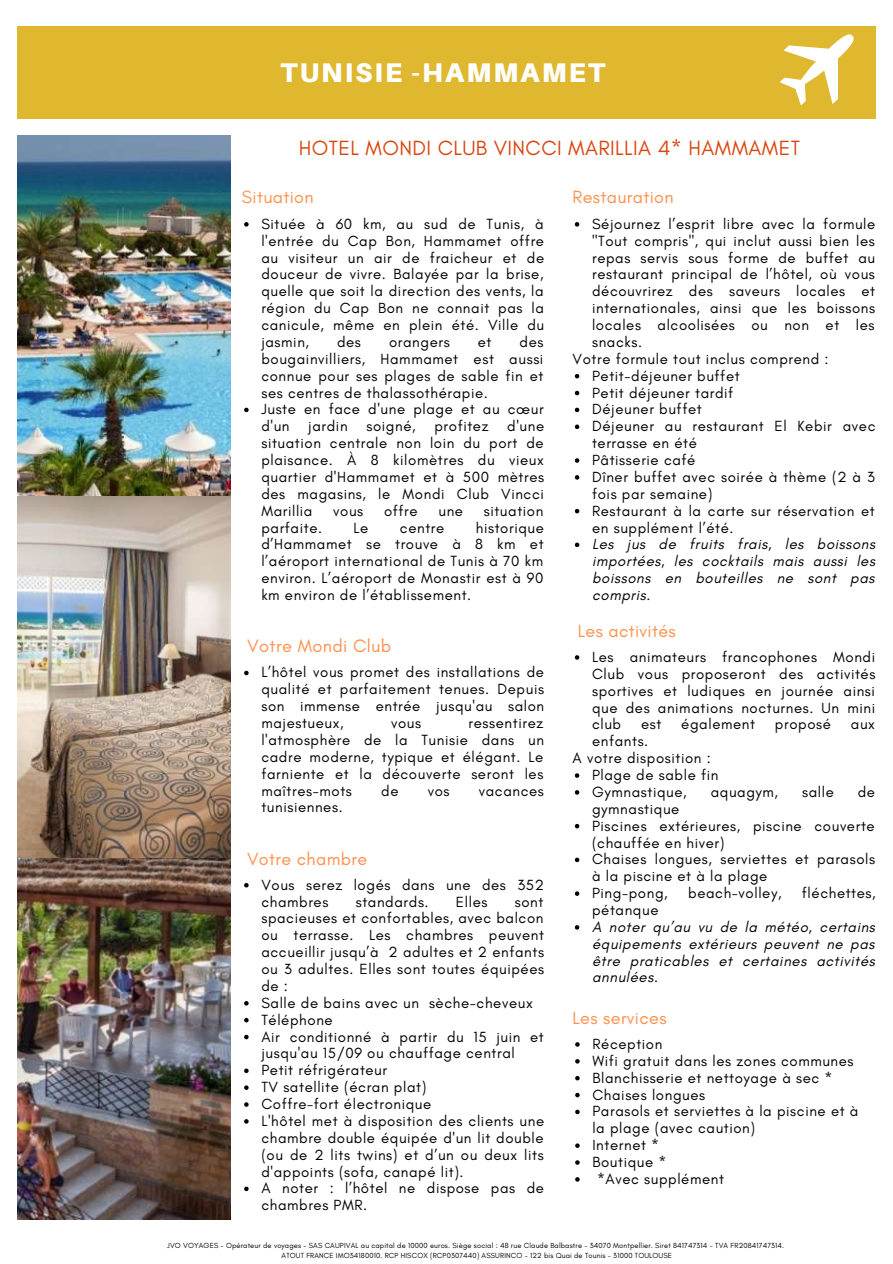
<style>
.page{position:relative;width:893px;height:1264px;background:#fff}
.page>*{position:absolute;margin:0;border:0;box-sizing:border-box;transform-origin:0 0}
.t1{font:900 27px "Aileron";letter-spacing:.08em;color:#fff}
.t2{font:21px "Glacial Indifference";letter-spacing:.02em;color:#d84711}
.t3{font:18.3px "Glacial Indifference";letter-spacing:.02em;color:#ff914d}
.t4{font:18px "Glacial Indifference";letter-spacing:.02em;color:#ff914d}
.t5{font:15px/16.8px "Glacial Indifference";letter-spacing:.04em;color:#000;text-align:justify}
.t6{font:italic 15px/16.8px "Glacial Indifference";letter-spacing:.04em;color:#000;text-align:justify}
.t7{font:7.5px/10.1px "Glacial Indifference";letter-spacing:.02em;color:#000;text-align:center}
</style>
<div class="page">
<img style="left:18px;top:136px;width:212px;height:1083px">
<svg style="left:244px;top:222px;width:4px;height:4px"></svg>
<svg style="left:244px;top:407px;width:4px;height:5px"></svg>
<svg style="left:244px;top:670px;width:4px;height:5px"></svg>
<svg style="left:574px;top:222px;width:5px;height:4px"></svg>
<svg style="left:574px;top:374px;width:5px;height:4px"></svg>
<svg style="left:574px;top:391px;width:5px;height:4px"></svg>
<svg style="left:574px;top:407px;width:5px;height:5px"></svg>
<svg style="left:574px;top:424px;width:5px;height:5px"></svg>
<svg style="left:574px;top:458px;width:5px;height:5px"></svg>
<svg style="left:574px;top:475px;width:5px;height:4px"></svg>
<svg style="left:574px;top:509px;width:5px;height:4px"></svg>
<svg style="left:574px;top:542px;width:5px;height:5px"></svg>
<svg style="left:244px;top:883px;width:4px;height:4px"></svg>
<svg style="left:244px;top:1001px;width:4px;height:4px"></svg>
<svg style="left:244px;top:1018px;width:4px;height:4px"></svg>
<svg style="left:244px;top:1034px;width:4px;height:5px"></svg>
<svg style="left:244px;top:1068px;width:4px;height:5px"></svg>
<svg style="left:244px;top:1085px;width:4px;height:4px"></svg>
<svg style="left:244px;top:1102px;width:4px;height:4px"></svg>
<svg style="left:244px;top:1119px;width:4px;height:4px"></svg>
<svg style="left:244px;top:1186px;width:4px;height:5px"></svg>
<svg style="left:574px;top:655px;width:5px;height:4px"></svg>
<svg style="left:574px;top:773px;width:5px;height:4px"></svg>
<svg style="left:574px;top:790px;width:5px;height:4px"></svg>
<svg style="left:574px;top:824px;width:5px;height:4px"></svg>
<svg style="left:574px;top:857px;width:5px;height:5px"></svg>
<svg style="left:574px;top:891px;width:5px;height:4px"></svg>
<svg style="left:574px;top:925px;width:5px;height:4px"></svg>
<svg style="left:575px;top:1042px;width:4px;height:4px"></svg>
<svg style="left:575px;top:1059px;width:4px;height:4px"></svg>
<svg style="left:575px;top:1076px;width:4px;height:4px"></svg>
<svg style="left:575px;top:1092px;width:4px;height:5px"></svg>
<svg style="left:575px;top:1109px;width:4px;height:5px"></svg>
<svg style="left:575px;top:1143px;width:4px;height:4px"></svg>
<svg style="left:575px;top:1160px;width:4px;height:4px"></svg>
<svg style="left:575px;top:1177px;width:4px;height:4px"></svg>
<div style="left:18px;top:26px;width:858px;height:92px;background:#dfb82f"></div>
<svg style="left:780px;top:34px;width:74px;height:72px"></svg>
<h1 class="t1" style="left:280px;top:56px;width:326px">TUNISIE -HAMMAMET</h1>
<h2 class="t2" style="left:299px;top:135px;width:502px">HOTEL MONDI CLUB VINCCI MARILLIA 4* HAMMAMET</h2>
<p class="t4" style="left:242px;top:186px;width:73px">Situation</p>
<p class="t5" style="left:261px;top:215px;width:284px">Située à 60 km, au sud de Tunis, à l'entrée du Cap Bon, Hammamet offre au visiteur un air de fraicheur et de douceur de vivre. Balayée par la brise, quelle que soit la direction des vents, la région du Cap Bon ne connait pas la canicule, même en plein été. Ville du jasmin,</p>
<p class="t4" style="left:572px;top:186px;width:103px">Restauration</p>
<p class="t5" style="left:592px;top:215px;width:285px">Séjournez l’esprit libre avec la formule "Tout compris", qui inclut aussi bien les repas servis sous forme de buffet au restaurant principal de l’hôtel, où vous découvrirez des saveurs locales et internationales, ainsi que les boissons locales alcoolisées ou non et les snacks.</p>
<p class="t5" style="left:592px;top:367px;width:285px;text-align:left">Petit-déjeuner buffet<br>Petit déjeuner tardif<br>Déjeuner buffet<br>Déjeuner au restaurant El Kebir avec terrasse en été<br>Pâtisserie café<br>Dîner buffet avec soirée à thème (2 à 3 fois par semaine)<br>Restaurant à la carte sur réservation et en supplément l’été.</p>
<p class="t6" style="left:592px;top:535px;width:284px">Les jus de fruits frais, les boissons importées, les cocktails mais aussi les boissons en bouteilles ne sont pas compris.</p>
<p class="t5" style="left:261px;top:333px;width:284px;text-align:left;text-indent:258px">des bougainvilliers, Hammamet est aussi connue pour ses plages de sable fin et ses centres de thalassothérapie.<br>Juste en face d'une plage et au cœur d'un</p>
<p class="t5" style="left:337px;top:333px;width:25px">des</p>
<p class="t5" style="left:389px;top:333px;width:62px">orangers</p>
<p class="t5" style="left:478px;top:333px;width:15px">et</p>
<p class="t5" style="left:572px;top:350px;width:257px">Votre formule tout inclus comprend :</p>
<p class="t5" style="left:261px;top:417px;width:284px;text-indent:246px">d'une situation centrale non loin du port de plaisance. À 8 kilomètres du vieux quartier d'Hammamet et à 500 mètres des magasins, le Mondi Club Vincci Marillia</p>
<p class="t5" style="left:308px;top:417px;width:41px">jardin</p>
<p class="t5" style="left:366px;top:417px;width:51px">soigné,</p>
<p class="t5" style="left:434px;top:417px;width:56px">profitez</p>
<p class="t5" style="left:333px;top:502px;width:32px">vous</p>
<p class="t5" style="left:384px;top:502px;width:35px">offre</p>
<p class="t5" style="left:438px;top:502px;width:26px">une</p>
<p class="t5" style="left:483px;top:502px;width:61px">situation</p>
<p class="t5" style="left:261px;top:519px;width:284px;text-indent:214px">historique d’Hammamet se trouve à 8 km et l’aéroport international de Tunis à 70 km environ. L’aéroport de Monastir est à 90 km environ de l’établissement.</p>
<p class="t3" style="left:247px;top:635px;width:146px">Votre Mondi Club</p>
<p class="t5" style="left:261px;top:664px;width:284px">L’hôtel vous promet des installations de qualité et parfaitement tenues. Depuis son immense entrée jusqu'au salon majestueux,</p>
<p class="t5" style="left:261px;top:519px;width:62px">parfaite.</p>
<p class="t5" style="left:353px;top:519px;width:16px">Le</p>
<p class="t5" style="left:400px;top:519px;width:46px">centre</p>
<p class="t4" style="left:577px;top:619px;width:99px">Les activités</p>
<p class="t5" style="left:592px;top:648px;width:285px">Les animateurs francophones Mondi Club vous proposeront des activités sportives et ludiques en journée ainsi que des animations nocturnes. Un mini club</p>
<p class="t5" style="left:641px;top:715px;width:22px">est</p>
<p class="t5" style="left:681px;top:715px;width:75px">également</p>
<p class="t5" style="left:774px;top:715px;width:58px">proposé</p>
<p class="t5" style="left:850px;top:715px;width:26px">aux</p>
<p class="t5" style="left:592px;top:732px;width:58px">enfants.</p>
<p class="t5" style="left:592px;top:766px;width:128px">Plage de sable fin<br>Gymnastique,</p>
<p class="t5" style="left:261px;top:714px;width:284px;text-indent:207px">ressentirez l'atmosphère de la Tunisie dans un cadre moderne, typique et élégant. Le farniente et la découverte seront les maîtres-mots</p>
<p class="t5" style="left:391px;top:714px;width:32px">vous</p>
<p class="t5" style="left:572px;top:749px;width:140px">A votre disposition :</p>
<p class="t5" style="left:381px;top:782px;width:19px">de</p>
<p class="t5" style="left:428px;top:782px;width:23px">vos</p>
<p class="t5" style="left:479px;top:782px;width:67px">vacances</p>
<p class="t5" style="left:710px;top:783px;width:69px">aquagym,</p>
<p class="t5" style="left:802px;top:783px;width:33px">salle</p>
<p class="t5" style="left:857px;top:783px;width:19px">de</p>
<p class="t5" style="left:592px;top:800px;width:284px;text-align:left">gymnastique<br>Piscines extérieures, piscine couverte (chauffée en hiver)<br>Chaises longues, serviettes et parasols à la piscine et à la plage<br>Ping-pong,</p>
<p class="t5" style="left:261px;top:798px;width:83px">tunisiennes.</p>
<p class="t4" style="left:247px;top:848px;width:121px">Votre chambre</p>
<p class="t5" style="left:261px;top:876px;width:284px">Vous serez logés dans une des 352 chambres</p>
<p class="t5" style="left:688px;top:884px;width:95px">beach-volley,</p>
<p class="t5" style="left:801px;top:884px;width:75px">fléchettes,</p>
<p class="t5" style="left:356px;top:893px;width:74px">standards.</p>
<p class="t5" style="left:456px;top:893px;width:33px">Elles</p>
<p class="t5" style="left:261px;top:893px;width:284px;text-align:left;text-indent:253px">sont spacieuses et confortables, avec balcon ou terrasse. Les chambres peuvent accueillir jusqu’à 2 adultes et 2 enfants ou 3 adultes. Elles sont toutes équipées de :<br>Salle de bains avec un sèche-cheveux<br>Téléphone<br>Air conditionné à partir du 15 juin et jusqu'au 15/09 ou chauffage central<br>Petit réfrigérateur<br>TV satellite (écran plat)<br>Coffre-fort électronique<br>L'hôtel met à disposition des clients une chambre double équipée d'un lit double (ou de 2 lits twins) et d’un ou deux lits d'appoints (sofa, canapé lit).<br>A noter : l’hôtel ne dispose pas de chambres PMR.</p>
<p class="t5" style="left:592px;top:901px;width:68px">pétanque</p>
<p class="t6" style="left:592px;top:918px;width:284px">A noter qu’au vu de la météo, certains équipements extérieurs peuvent ne pas être praticables et certaines activités annulées.</p>
<p class="t4" style="left:572px;top:1006px;width:95px">Les services</p>
<p class="t5" style="left:592px;top:1035px;width:71px">Réception</p>
<p class="t5" style="left:592px;top:1052px;width:263px">Wifi gratuit dans les zones communes</p>
<p class="t5" style="left:592px;top:1069px;width:242px">Blanchisserie et nettoyage à sec *</p>
<p class="t5" style="left:592px;top:1085px;width:114px">Chaises longues</p>
<p class="t5" style="left:592px;top:1102px;width:267px">Parasols et serviettes à la piscine et à</p>
<p class="t5" style="left:592px;top:1119px;width:164px">la plage (avec caution)</p>
<p class="t5" style="left:592px;top:1136px;width:68px">Internet *</p>
<p class="t5" style="left:592px;top:1153px;width:76px">Boutique *</p>
<p class="t5" style="left:597px;top:1170px;width:128px">*Avec supplément</p>
<p class="t7" style="left:167px;top:1240px;width:618px">JVO VOYAGES - Opérateur de voyages - SAS CAUPIVAL au capital de 10000 euros. Siège social : 48 rue Claude Balbastre - 34070 Montpellier. Siret 841747314 - TVA FR20841747314.<br>ATOUT FRANCE IMO34180010. RCP HISCOX (RCP0307440) ASSURINCO - 122 bis Quai de Tounis - 31000 TOULOUSE</p>
</div>
